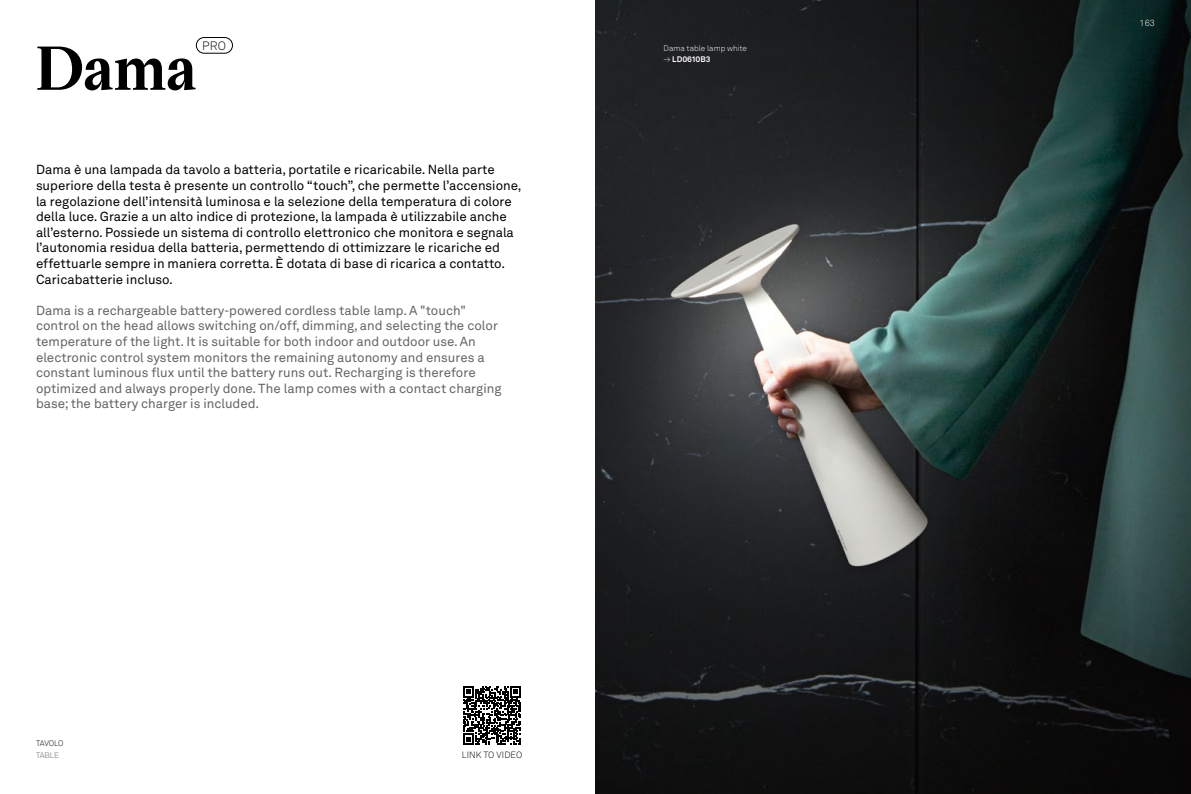
<style>
.page{position:relative;width:1191px;height:794px;background:#fff}
.page>*{position:absolute;margin:0;border:0;box-sizing:border-box;transform-origin:0 0}
.t1{font:700 60px "Victor Serif";color:#000}
.t2{font:13px/15.6px "Akkurat LL";color:#000}
.t3{font:13px/15.6px "Akkurat LL";color:#646363}
.t4{font:300 12px "Akkurat LL";color:#000}
.t5{font:300 9px "Akkurat LL";letter-spacing:.01em;color:#000}
.t6{font:300 9px "Akkurat";color:#fff}
.t7{font:300 8px "Akkurat LL";color:#fff}
.t8{font:700 8px "Akkurat LL";color:#fff}
.t9{font:300 8px "Akkurat";letter-spacing:-.025em;color:#000}
.t10{font:300 8px "Akkurat";color:#646363}
.s1{font-weight:300}
</style>
<div class="page">
<img style="left:595px;top:0;width:596px;height:794px">
<div style="left:196px;top:37px;width:37px;height:16px;border:1px solid #000;border-radius:8px"></div>
<svg style="left:463px;top:686px;width:58px;height:58px"></svg>
<p class="t4" style="left:202px;top:37px;width:25px">PRO</p>
<h1 class="t1" style="left:36px;top:29px;width:162px">Dama</h1>
<p class="t7" style="left:663px;top:43px;width:85px">Dama table lamp white</p>
<p class="t8" style="left:663px;top:52px;width:48px"><span class="s1">→</span> LD0610B3</p>
<p class="t2" style="left:36px;top:161px;width:487px">Dama è una lampada da tavolo a batteria, portatile e ricaricabile. Nella parte superiore della testa è presente un controllo “touch”, che permette l’accensione, la regolazione dell’intensità luminosa e la selezione della temperatura di colore della luce. Grazie a un alto indice di protezione, la lampada è utilizzabile anche all’esterno. Possiede un sistema di controllo elettronico che monitora e segnala l’autonomia residua della batteria, permettendo di ottimizzare le ricariche ed effettuarle sempre in maniera corretta. È dotata di base di ricarica a contatto.<br>Caricabatterie incluso.</p>
<p class="t3" style="left:36px;top:302px;width:467px">Dama is a rechargeable battery-powered cordless table lamp. A "touch" control on the head allows switching on/off, dimming, and selecting the color temperature of the light. It is suitable for both indoor and outdoor use. An electronic control system monitors the remaining autonomy and ensures a constant luminous flux until the battery runs out. Recharging is therefore optimized and always properly done. The lamp comes with a contact charging base; the battery charger is included.</p>
<p class="t9" style="left:36px;top:738px;width:29px">TAVOLO</p>
<p class="t10" style="left:36px;top:750px;width:25px">TABLE</p>
<p class="t5" style="left:462px;top:748px;width:62px">LINK TO VIDEO</p>
<p class="t6" style="left:1139px;top:18px;width:17px">163</p>
</div>
